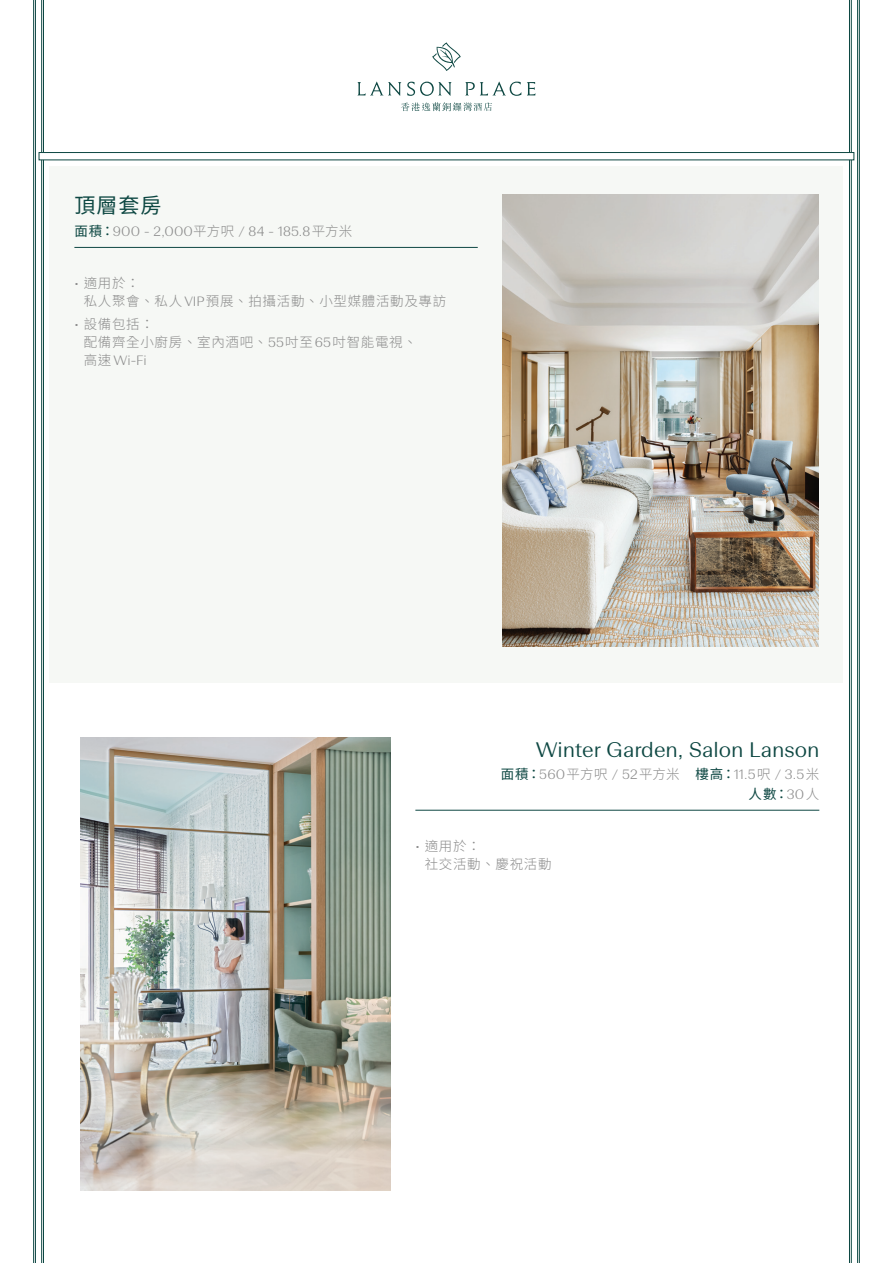
<style>
.page{position:relative;width:893px;height:1263px;background:#fff}
.page>*{position:absolute;margin:0;border:0;box-sizing:border-box;transform-origin:0 0}
.t1{font:300 21px "Beausite Fit";color:#0d4742}
.t2{font:21px "Noto Sans CJ Ktc";color:#0d4742}
.t3{font:300 13.5px/18px "Noto Sans CJ Ktc";letter-spacing:.05em;color:#8b8b8b}
.t4{font:100 13.5px "Beausite Fit";letter-spacing:.01em;color:#8b8b8b}
.t5{font:13.5px "Noto Sans CJ Ktc";color:#0d4742}
.s1{font-family:"Noto Sans CJ Ktc";font-weight:400;color:#0d4742}
.s2{font-family:"Noto Sans CJ Ktc";font-weight:300}
.s3{font-family:"Beausite Fit";font-weight:100}
.s4{font-family:"Beausite Fit";font-weight:100;color:#8b8b8b}
.s5{font-weight:300;color:#8b8b8b}
</style>
<div class="page">
<div style="left:50px;top:166px;width:793px;height:517px;background:#f6f8f5"></div>
<img style="left:81px;top:738px;width:310px;height:452px">
<img style="left:502px;top:194px;width:317px;height:453px">
<hr style="left:74px;top:247px;width:404px;height:1px;background:#0d4742">
<hr style="left:415px;top:810px;width:404px;height:1px;background:#0d4742">
<svg style="left:357px;top:42px;width:178px;height:69px"></svg>
<hr style="left:859px;top:0;width:1px;height:1263px;background:#0d4742">
<hr style="left:849px;top:0;width:1px;height:1263px;background:#0d4742">
<hr style="left:857px;top:0;width:1px;height:1263px;background:#0d4742">
<hr style="left:851px;top:0;width:1px;height:1263px;background:#0d4742">
<hr style="left:43px;top:0;width:1px;height:1263px;background:#0d4742">
<hr style="left:33px;top:0;width:1px;height:1263px;background:#0d4742">
<hr style="left:41px;top:0;width:1px;height:1263px;background:#0d4742">
<hr style="left:35px;top:0;width:1px;height:1263px;background:#0d4742">
<div style="left:39px;top:152px;width:815px;height:8px;background:#fff;border:1px solid #0d4742"></div>
<h1 class="t2" style="left:74px;top:194px;width:89px">頂層套房</h1>
<p class="t4" style="left:74px;top:222px;width:279px"><span class="s1">面積：</span>900 - 2,000<span class="s2">平方呎</span> / 84 - 185.8<span class="s2">平方米</span></p>
<p class="t3" style="left:84px;top:275px;width:364px;text-indent:-9px"><span class="s3">•</span> 適用於：<br>私人聚會、私人<span class="s3">VIP</span>預展、拍攝活動、小型媒體活動及專訪</p>
<p class="t3" style="left:84px;top:316px;width:335px;text-indent:-9px"><span class="s3">•</span> 設備包括：<br>配備齊全小廚房、室內酒吧、<span class="s3">55</span>吋至<span class="s3">65</span>吋智能電視、</p>
<p class="t4" style="left:84px;top:351px;width:65px"><span class="s2">高速</span>Wi-Fi</p>
<h1 class="t1" style="left:536px;top:735px;width:285px">Winter Garden, Salon Lanson</h1>
<p class="t4" style="left:501px;top:765px;width:320px"><span class="s1">面積：</span>560<span class="s2">平方呎</span> / 52<span class="s2">平方米</span> <span class="s1">樓高：</span>11.5<span class="s2">呎</span> / 3.5<span class="s2">米</span></p>
<p class="t5" style="left:748px;top:786px;width:72px">人數：<span class="s4">30</span><span class="s5">人</span></p>
<p class="t3" style="left:425px;top:837px;width:128px;text-indent:-9px"><span class="s3">•</span> 適用於：<br>社交活動、慶祝活動</p>
</div>
